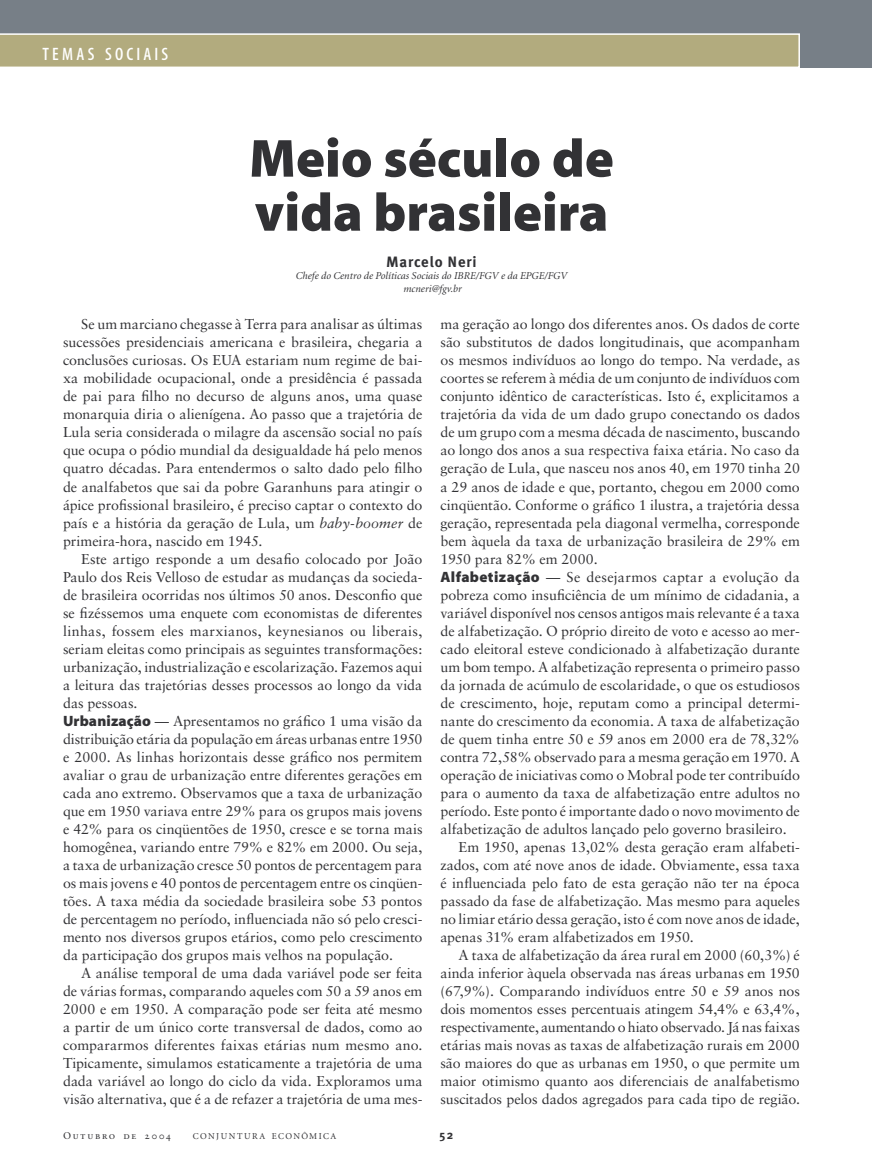
<style>
.page{position:relative;width:872px;height:1170px;background:#fff}
.page>*{position:absolute;margin:0;border:0;box-sizing:border-box;transform-origin:0 0}
.t1{font:54px/54px "Adobe Corp ID Myriad Bl";color:#323235}
.t2{font:18px "Adobe Corp ID Myriad Pkg";letter-spacing:.175em;color:#fff}
.Autor_ok{font:700 15px "Meta Plus";letter-spacing:.045em;color:#323235}
.Texto_Serif{font:14.25px/18px "Sabon";letter-spacing:-.005em;color:#323235;text-align:justify}
.Texto_Serif_1{font:14.25px/18px "Sabon";letter-spacing:-.005em;color:#323235;text-align:justify}
.t3{font:700 12px "Meta Plus";color:#323235}
.Autor_exp{font:10.5px "Adobe Corp ID Minion Rg It";color:#323235}
.t4{font:9.75px "Sabon Roman SC";letter-spacing:.175em;color:#323235}
.t5{font:9px "Adobe Corp ID Minion Rg";letter-spacing:.165em;color:#323235}
.s1{font-style:italic}
.s2{font-family:"Adobe Corp ID Myriad Bl";font-size:15px}
</style>
<div class="page">
<div style="left:0;top:0;width:872px;height:68px;background:#777f87"></div>
<svg style="left:0;top:33px;width:800px;height:35px;background:#b7b189"></svg>
<p class="t2" style="left:43px;top:45px;width:127px">TEMAS SOCIAIS</p>
<p class="t1" style="left:249px;top:133px;width:366px">Meio século de vida brasileira</p>
<p class="Autor_ok" style="left:386px;top:253px;width:92px">Marcelo Neri</p>
<p class="Autor_exp" style="left:296px;top:271px;width:273px">Chefe do Centro de Políticas Sociais do IBRE/FGV e da EPGE/FGV</p>
<p class="Autor_exp" style="left:403px;top:283px;width:60px">mcneri@fgv.br</p>
<p class="Texto_Serif" style="left:63px;top:315px;width:361px;text-indent:18px">Se um marciano chegasse à Terra para analisar as últimas sucessões presidenciais americana e brasileira, chegaria a conclusões curiosas. Os EUA estariam num regime de bai&shy;xa mobilidade ocupacional, onde a presidência é passada de pai para filho no decurso de alguns anos, uma quase monarquia diria o alienígena. Ao passo que a trajetória de Lula seria considerada o milagre da ascensão social no país que ocupa o pódio mundial da desigualdade há pelo menos quatro décadas. Para entendermos o salto dado pelo filho de analfabetos que sai da pobre Garanhuns para atingir o ápice profissional brasileiro, é preciso captar o contexto do país e a história da geração de Lula, um <span class="s1">baby-boomer</span> de primeira-hora, nascido em 1945.</p>
<p class="Texto_Serif" style="left:63px;top:549px;width:361px;text-indent:18px">Este artigo responde a um desafio colocado por João Paulo dos Reis Velloso de estudar as mudanças da socieda&shy;de brasileira ocorridas nos últimos 50 anos. Desconfio que se fizéssemos uma enquete com economistas de diferentes linhas, fossem eles marxianos, keynesianos ou liberais, seriam eleitas como principais as seguintes transformações: urbanização, industrialização e escolarização. Fazemos aqui a leitura das trajetórias desses processos ao longo da vida das pessoas.</p>
<p class="Texto_Serif_1" style="left:63px;top:711px;width:361px"><span class="s2">Urbanização</span> — Apresentamos no gráfico 1 uma visão da distribuição etária da população em áreas urbanas entre 1950 e 2000. As linhas horizontais desse gráfico nos permitem avaliar o grau de urbanização entre diferentes gerações em cada ano extremo. Observamos que a taxa de urbanização que em 1950 variava entre 29% para os grupos mais jovens e 42% para os cinqüentões de 1950, cresce e se torna mais homogênea, variando entre 79% e 82% em 2000. Ou seja, a taxa de urbanização cresce 50 pontos de percentagem para os mais jovens e 40 pontos de percentagem entre os cinqüen&shy;tões. A taxa média da sociedade brasileira sobe 53 pontos de percentagem no período, influenciada não só pelo cresci&shy;mento nos diversos grupos etários, como pelo crescimento da participação dos grupos mais velhos na população.</p>
<p class="Texto_Serif" style="left:63px;top:963px;width:361px;text-indent:18px">A análise temporal de uma dada variável pode ser feita de várias formas, comparando aqueles com 50 a 59 anos em 2000 e em 1950. A comparação pode ser feita até mesmo a partir de um único corte transversal de dados, como ao compararmos diferentes faixas etárias num mesmo ano.<br>Tipicamente, simulamos estaticamente a trajetória de uma dada variável ao longo do ciclo da vida. Exploramos uma visão alternativa, que é a de refazer a trajetória de uma mes-</p>
<p class="Texto_Serif" style="left:440px;top:315px;width:361px">ma geração ao longo dos diferentes anos. Os dados de corte são substitutos de dados longitudinais, que acompanham os mesmos indivíduos ao longo do tempo. Na verdade, as coortes se referem à média de um conjunto de indivíduos com conjunto idêntico de características. Isto é, explicitamos a trajetória da vida de um dado grupo conectando os dados de um grupo com a mesma década de nascimento, buscando ao longo dos anos a sua respectiva faixa etária. No caso da geração de Lula, que nasceu nos anos 40, em 1970 tinha 20 a 29 anos de idade e que, portanto, chegou em 2000 como cinqüentão. Conforme o gráfico 1 ilustra, a trajetória dessa geração, representada pela diagonal vermelha, corresponde bem àquela da taxa de urbanização brasileira de 29% em 1950 para 82% em 2000.</p>
<p class="Texto_Serif_1" style="left:440px;top:567px;width:361px"><span class="s2">Alfabetização</span> — Se desejarmos captar a evolução da pobreza como insuficiência de um mínimo de cidadania, a variável disponível nos censos antigos mais relevante é a taxa de alfabetização. O próprio direito de voto e acesso ao mer&shy;cado eleitoral esteve condicionado à alfabetização durante um bom tempo. A alfabetização representa o primeiro passo da jornada de acúmulo de escolaridade, o que os estudiosos de crescimento, hoje, reputam como a principal determi&shy;nante do crescimento da economia. A taxa de alfabetização de quem tinha entre 50 e 59 anos em 2000 era de 78,32% contra 72,58% observado para a mesma geração em 1970. A operação de iniciativas como o Mobral pode ter contribuído para o aumento da taxa de alfabetização entre adultos no período. Este ponto é importante dado o novo movimento de alfabetização de adultos lançado pelo governo brasileiro.</p>
<p class="Texto_Serif" style="left:440px;top:837px;width:361px;text-indent:18px">Em 1950, apenas 13,02% desta geração eram alfabeti&shy;zados, com até nove anos de idade. Obviamente, essa taxa é influenciada pelo fato de esta geração não ter na época passado da fase de alfabetização. Mas mesmo para aqueles no limiar etário dessa geração, isto é com nove anos de idade, apenas 31% eram alfabetizados em 1950.</p>
<p class="Texto_Serif" style="left:440px;top:945px;width:361px;text-indent:18px">A taxa de alfabetização da área rural em 2000 (60,3%) é ainda inferior àquela observada nas áreas urbanas em 1950 (67,9%). Comparando indivíduos entre 50 e 59 anos nos dois momentos esses percentuais atingem 54,4% e 63,4%, respectivamente, aumentando o hiato observado. Já nas faixas etárias mais novas as taxas de alfabetização rurais em 2000 são maiores do que as urbanas em 1950, o que permite um maior otimismo quanto aos diferenciais de analfabetismo suscitados pelos dados agregados para cada tipo de região.</p>
<p class="t4" style="left:63px;top:1129px;width:110px">Outubro de 2004</p>
<p class="t5" style="left:193px;top:1131px;width:145px">CONJUNTURA ECONÔMICA</p>
<p class="t3" style="left:439px;top:1127px;width:15px">52</p>
</div>
